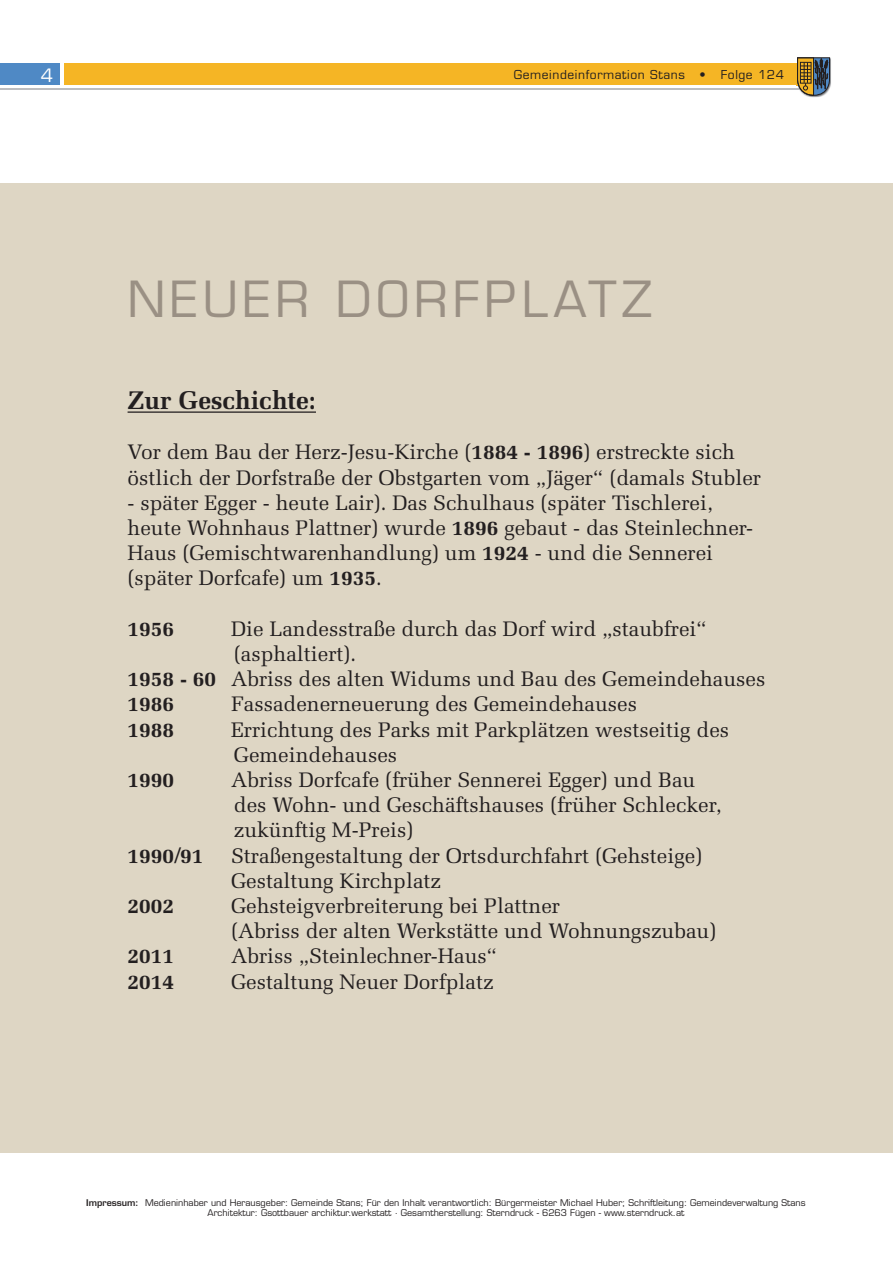
<style>
.page{position:relative;width:893px;height:1263px;background:#fff}
.page>*{position:absolute;margin:0;border:0;box-sizing:border-box;transform-origin:0 0}
.t1{font:48.6px "Eurostile LT Std";letter-spacing:.1em;color:#9a9084}
.t2{font:700 25.5px "Melior";color:#231f20}
.t3{font:21px/25.2px "Melior";color:#231f20}
.t4{font:700 21px "Melior";color:#231f20}
.t5{font:18px "Eurostile LT Std";color:#fff}
.t6{font:12px "Eurostile LT Std";letter-spacing:.05em;color:#231f20}
.t7{font:9px/10.5px "Eurostile LT Std";color:#231f20;text-align:center}
.s1{font-weight:700}
.s2{font-weight:600}
</style>
<div class="page">
<hr style="left:0;top:88px;width:816px;height:2px;background:#bcbdc0">
<div style="left:64px;top:64px;width:744px;height:21px;background:#f5b525"></div>
<div style="left:0;top:64px;width:59px;height:21px;background:#4f89c5"></div>
<img style="left:796px;top:57px;width:35px;height:40px">
<img style="left:796px;top:64px;width:1px;height:21px">
<svg style="left:797px;top:58px;width:33px;height:37px"></svg>
<div style="left:0;top:919px;width:893px;height:233px;background:#ded6c4"></div>
<div style="left:0;top:184px;width:893px;height:876px;background:#ded6c4"></div>
<hr style="left:128px;top:411px;width:188px;height:2px;background:#231f20">
<p class="t5" style="left:41px;top:65px;width:14px">4</p>
<p class="t6" style="left:514px;top:67px;width:272px">Gemeindeinformation Stans • Folge 124</p>
<h1 class="t1" style="left:128px;top:270px;width:526px">NEUER DORFPLATZ</h1>
<p class="t2" style="left:128px;top:384px;width:190px">Zur Geschichte:</p>
<p class="t3" style="left:128px;top:439px;width:635px">Vor dem Bau der Herz-Jesu-Kirche (<span class="s1">1884 - 1896</span>) erstreckte sich östlich der Dorfstraße der Obstgarten vom „Jäger“ (damals Stubler</p>
<p class="t3" style="left:128px;top:490px;width:627px">- später Egger - heute Lair). Das Schulhaus (später Tischlerei, heute Wohnhaus Plattner) wurde <span class="s1">1896</span> gebaut - das Steinlechner-Haus (Gemischtwarenhandlung) um <span class="s1">1924</span> - und die Sennerei (später Dorfcafe) um <span class="s1">1935</span>.</p>
<p class="t4" style="left:128px;top:615px;width:48px">1956</p>
<p class="t3" style="left:231px;top:616px;width:477px">Die Landesstraße durch das Dorf wird „staubfrei“</p>
<p class="t3" style="left:234px;top:641px;width:124px">(asphaltiert).</p>
<p class="t3" style="left:128px;top:666px;width:639px"><span class="s1">1958 - 60</span> Abriss des alten Widums und Bau des Gemeindehauses</p>
<p class="t4" style="left:128px;top:691px;width:48px">1986</p>
<p class="t3" style="left:231px;top:691px;width:407px">Fassadenerneuerung des Gemeindehauses</p>
<p class="t4" style="left:128px;top:716px;width:48px">1988</p>
<p class="t3" style="left:231px;top:717px;width:500px">Errichtung des Parks mit Parkplätzen westseitig des<br>Gemeindehauses</p>
<p class="t4" style="left:128px;top:767px;width:48px">1990</p>
<p class="t3" style="left:231px;top:767px;width:492px">Abriss Dorfcafe (früher Sennerei Egger) und Bau des Wohn- und Geschäftshauses (früher Schlecker, zukünftig M-Preis)</p>
<p class="t4" style="left:128px;top:842px;width:77px">1990/91</p>
<p class="t3" style="left:231px;top:843px;width:473px">Straßengestaltung der Ortsdurchfahrt (Gehsteige)<br>Gestaltung Kirchplatz</p>
<p class="t4" style="left:128px;top:893px;width:48px">2002</p>
<p class="t3" style="left:231px;top:893px;width:487px">Gehsteigverbreiterung bei Plattner<br>(Abriss der alten Werkstätte und Wohnungszubau)</p>
<p class="t4" style="left:128px;top:943px;width:48px">2011</p>
<p class="t3" style="left:231px;top:943px;width:268px">Abriss „Steinlechner-Haus“</p>
<p class="t4" style="left:128px;top:968px;width:48px">2014</p>
<p class="t3" style="left:231px;top:969px;width:264px">Gestaltung Neuer Dorfplatz</p>
<p class="t7" style="left:86px;top:1197px;width:721px"><span class="s2">Impressum:</span> Medieninhaber und Herausgeber: Gemeinde Stans; Für den Inhalt verantwortlich: Bürgermeister Michael Huber; Schriftleitung: Gemeindeverwaltung Stans<br>Architektur: Gsottbauer archiktur.werkstatt · Gesamtherstellung: Sterndruck - 6263 Fügen - www.sterndruck.at</p>
</div>
